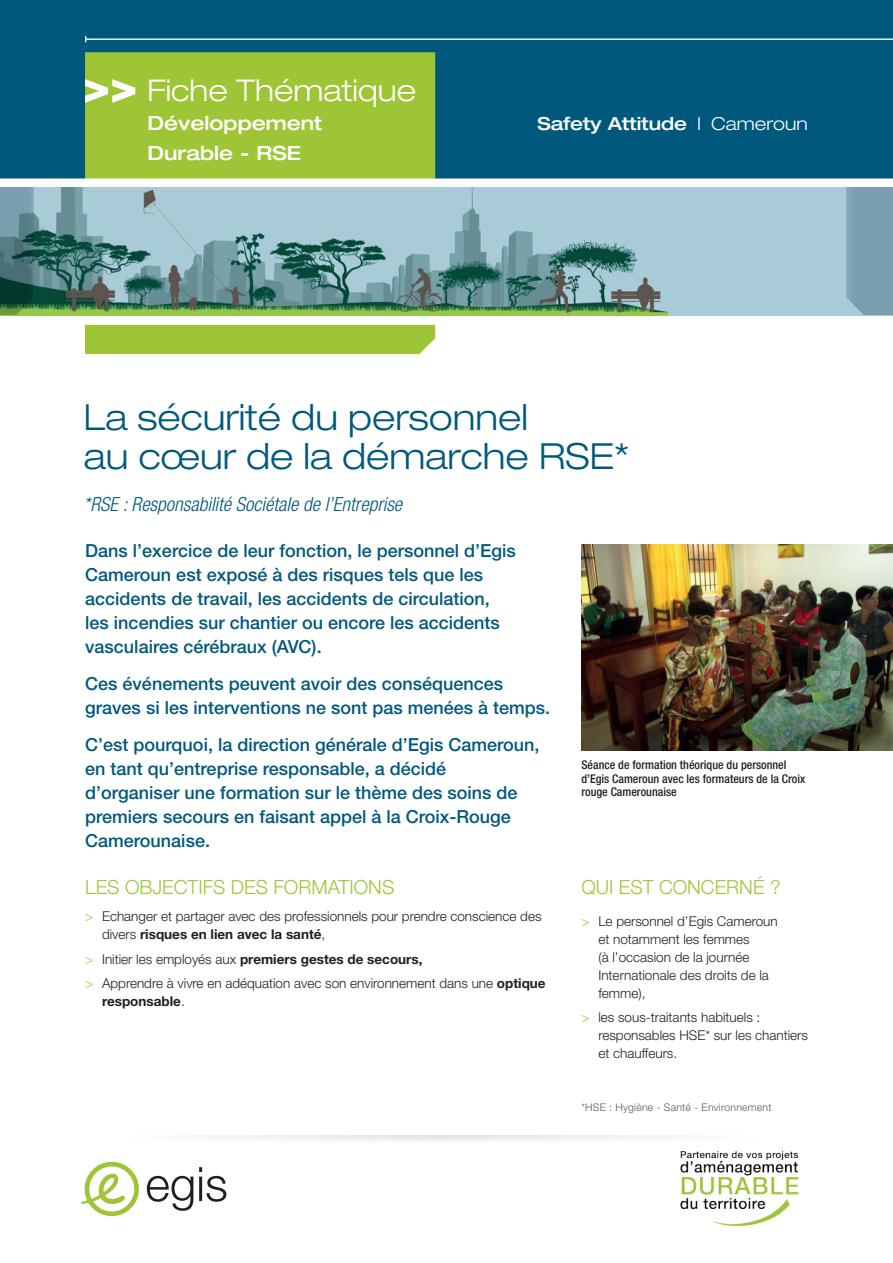
<style>
.page{position:relative;width:893px;height:1263px;background:#fff}
.page>*{position:absolute;margin:0;border:0;box-sizing:border-box;transform-origin:0 0}
.t1{font:300 expanded 36px/39px "Helvetica Neue LT Pro";color:#00597d}
.t2{font:300 expanded 30px "Helvetica Neue LT Pro";color:#fff}
.t3{font:italic 300 condensed 19.5px "Helvetica Neue LT Pro";color:#00597d}
.t4{font:300 19.5px "Helvetica Neue LT Pro";color:#9ec536}
.t5{font:500 expanded 19.5px/29.2px "Helvetica Neue LT Pro";color:#fff}
.t6{font:500 18px/24px "Helvetica Neue LT Pro";color:#00597d}
.t7{font:500 expanded 18px "Helvetica Neue LT Pro";color:#fff}
.t8{font:300 13.5px/18px "Helvetica Neue LT Pro";color:#231f20}
.t9{font:700 13.5px "Helvetica Neue LT Pro";color:#231f20}
.t10{font:500 condensed 12px/13.5px "Helvetica Neue LT Pro";color:#231f20}
.t11{font:300 10.5px "Helvetica Neue LT Pro";letter-spacing:.02em;color:#57585a}
.s1{font-weight:300}
.s2{color:#9ec536}
.s3{font-weight:700}
</style>
<div class="page">
<svg style="left:81px;top:1162px;width:58px;height:54px"></svg>
<svg style="left:147px;top:1176px;width:46px;height:35px"></svg>
<svg style="left:199px;top:1167px;width:27px;height:35px"></svg>
<div style="left:0;top:0;width:893px;height:189px;background:#00597d"></div>
<div style="left:85px;top:52px;width:350px;height:302px;background:#9ec536"></div>
<svg style="left:85px;top:79px;width:50px;height:24px"></svg>
<div style="left:0;top:179px;width:893px;height:9px;background:#fff"></div>
<div style="left:0;top:315px;width:893px;height:10px;background:#fff"></div>
<img style="left:34px;top:187px;width:812px;height:128px">
<svg style="left:846px;top:187px;width:47px;height:128px;background:#7da0af"></svg>
<svg style="left:0;top:187px;width:34px;height:128px;background:#4d7775"></svg>
<hr style="left:86px;top:39px;width:807px;height:1px;background:#fff">
<img style="left:680px;top:1151px;width:119px;height:76px">
<svg style="left:224px;top:1135px;width:435px;height:6px;fill:#f1f1f1"></svg>
<img style="left:581px;top:544px;width:312px;height:206px">
<h2 class="t2" style="left:147px;top:71px;width:270px">Fiche Thématique</h2>
<p class="t5" style="left:147px;top:108px;width:176px">Développement<br>Durable - RSE</p>
<p class="t7" style="left:538px;top:112px;width:272px">Safety Attitude <span class="s1">I Cameroun</span></p>
<h1 class="t1" style="left:84px;top:397px;width:547px">La sécurité du personnel<br>au cœur de la démarche RSE*</h1>
<p class="t3" style="left:84px;top:492px;width:320px">*RSE : Responsabilité Sociétale de l’Entreprise</p>
<p class="t6" style="left:85px;top:538px;width:432px">Dans l’exercice de leur fonction, le personnel d’Egis Cameroun est exposé à des risques tels que les accidents de travail, les accidents de circulation, les incendies sur chantier ou encore les accidents vasculaires cérébraux (AVC).</p>
<p class="t6" style="left:85px;top:671px;width:466px">Ces événements peuvent avoir des conséquences graves si les interventions ne sont pas menées à temps.</p>
<p class="t6" style="left:85px;top:732px;width:456px">C’est pourquoi, la direction générale d’Egis Cameroun, en tant qu’entreprise responsable, a décidé d’organiser une formation sur le thème des soins de premiers secours en faisant appel à la Croix-Rouge Camerounaise.</p>
<p class="t10" style="left:581px;top:758px;width:225px">Séance de formation théorique du personnel d’Egis Cameroun avec les formateurs de la Croix rouge Camerounaise</p>
<p class="t4" style="left:85px;top:875px;width:310px">LES OBJECTIFS DES FORMATIONS</p>
<p class="t8" style="left:102px;top:907px;width:441px;text-indent:-17px"><span class="s2">&gt;</span> Echanger et partager avec des professionnels pour prendre conscience des divers <span class="s3">risques en lien avec la santé</span>,</p>
<p class="t8" style="left:85px;top:946px;width:462px;line-height:24.5px"><span class="s2">&gt;</span> Initier les employés aux <span class="s3">premiers gestes de secours,<br></span><span class="s2">&gt;</span> Apprendre à vivre en adéquation avec son environnement dans une <span class="s3">optique</span></p>
<p class="t9" style="left:102px;top:993px;width:84px">responsable<span class="s1">.</span></p>
<p class="t4" style="left:581px;top:875px;width:201px">QUI EST CONCERNÉ ?</p>
<p class="t8" style="left:598px;top:911px;width:181px;text-indent:-17px"><span class="s2">&gt;</span> Le personnel d’Egis Cameroun et notamment les femmes<br>(à l’occasion de la journée<br>Internationale des droits de la femme),</p>
<p class="t8" style="left:598px;top:1008px;width:211px;text-indent:-17px"><span class="s2">&gt;</span> les sous-traitants habituels : responsables HSE* sur les chantiers et chauffeurs.</p>
<p class="t11" style="left:581px;top:1101px;width:192px">*HSE : Hygiène - Santé - Environnement</p>
</div>
